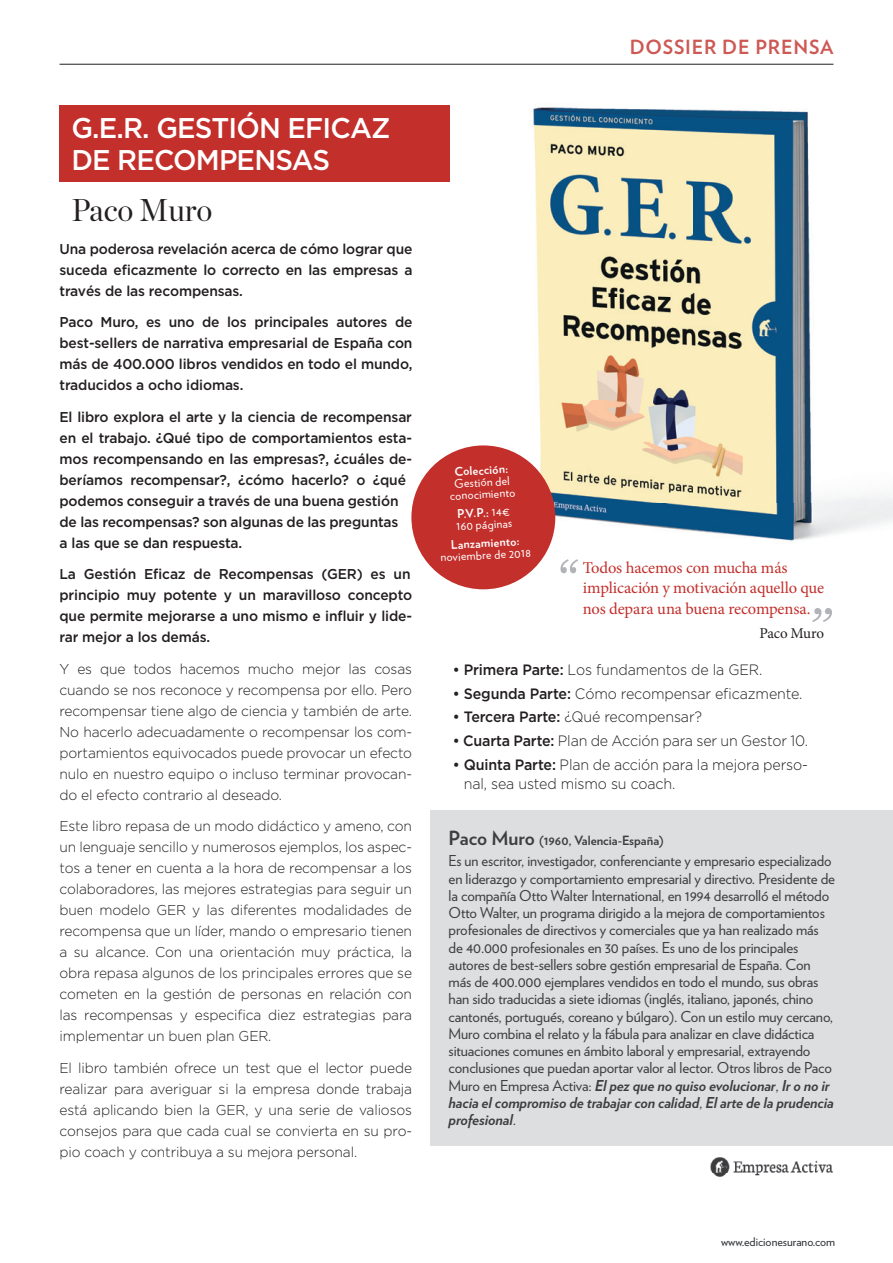
<style>
.page{position:relative;width:893px;height:1263px;background:#fff}
.page>*{position:absolute;margin:0;border:0;box-sizing:border-box;transform-origin:0 0}
.t1{font:31.5px "Chronicle Display";color:#231f20}
.t2{font:500 28.5px/31.5px "Gotham HTF";letter-spacing:-.03em;color:#fff}
.t3{font:700 19.5px "Verlag";letter-spacing:.04em;color:#cd5954}
.t4{font:16.5px/19.5px "Minion Pro";letter-spacing:-.01em;color:#c32f2b}
.t5{font:15px/17.2px "Verlag";letter-spacing:-.01em;color:#3e3e3f}
.t6{font:300 15px/19.5px "Gotham";letter-spacing:-.01em;color:#231f20;scale:.95 1}
.t7{font:15px "Minion Pro";letter-spacing:-.02em;color:#231f20}
.t8{font:300 14.25px/21px "Gotham";letter-spacing:-.01em;color:#231f20;text-align:justify}
.t9{font:500 14.25px/21px "Gotham";letter-spacing:-.01em;color:#231f20;text-align:justify}
.t10{font:700 12.75px "Verlag";color:#3e3e3f}
.t11{font:12px/12px "Verlag";color:#fff;text-align:center}
.t12{font:12px "Verlag";color:#2c3033}
.t13{font:700 12px "Verlag";color:#fff}
.s1{font-weight:700}
.s2{font-weight:500}
.s3{font-size:19.5px}
.s4{font-weight:700;font-style:italic}
</style>
<div class="page">
<hr style="left:60px;top:64px;width:773px;height:1px;background:#231f20">
<img style="left:505px;top:107px;width:388px;height:448px">
<div style="left:60px;top:105px;width:390px;height:77px;background:#c32f2b"></div>
<div style="left:430px;top:810px;width:463px;height:336px;background:#dddee0"></div>
<img style="left:710px;top:1157px;width:123px;height:19px">
<div style="left:411px;top:445px;width:144px;height:144px;background:#c32f2b;border-radius:50%"></div>
<svg style="left:560px;top:559px;width:18px;height:14px"></svg>
<svg style="left:812px;top:608px;width:20px;height:14px"></svg>
<h2 class="t2" style="left:71px;top:112px;width:321px">G.E.R. GESTIÓN EFICAZ<br>DE RECOMPENSAS</h2>
<h1 class="t1" style="left:71px;top:186px;width:143px">Paco Muro</h1>
<p class="t9" style="left:60px;top:238px;width:354px">Una poderosa revelación acerca de cómo lograr que suceda eficazmente lo correcto en las empresas a través de las recompensas.</p>
<p class="t9" style="left:60px;top:311px;width:354px">Paco Muro, es uno de los principales autores de best-sellers de narrativa empresarial de España con más de 400.000 libros vendidos en todo el mundo, traducidos a ocho idiomas.</p>
<p class="t9" style="left:60px;top:406px;width:354px;text-align:left">El libro explora el arte y la ciencia de recompensar en el trabajo. ¿Qué tipo de comportamientos esta&shy;mos recompensando en las empresas?, ¿cuáles de&shy;beríamos recompensar?, ¿cómo hacerlo? o ¿qué podemos conseguir a través de una buena gestión de las recompensas? son algunas de las preguntas<br>a las que se dan respuesta.</p>
<p class="t9" style="left:60px;top:563px;width:354px">La Gestión Eficaz de Recompensas (GER) es un principio muy potente y un maravilloso concepto que permite mejorarse a uno mismo e influir y lide&shy;rar mejor a los demás.</p>
<p class="t8" style="left:60px;top:658px;width:354px">Y es que todos hacemos mucho mejor las cosas cuando se nos reconoce y recompensa por ello. Pero recompensar tiene algo de ciencia y también de arte.<br>No hacerlo adecuadamente o recompensar los com&shy;portamientos equivocados puede provocar un efecto nulo en nuestro equipo o incluso terminar provocan&shy;do el efecto contrario al deseado.</p>
<p class="t8" style="left:60px;top:815px;width:354px">Este libro repasa de un modo didáctico y ameno, con un lenguaje sencillo y numerosos ejemplos, los aspec&shy;tos a tener en cuenta a la hora de recompensar a los colaboradores, las mejores estrategias para seguir un buen modelo GER y las diferentes modalidades de recompensa que un líder, mando o empresario tienen a su alcance. Con una orientación muy práctica, la obra repasa algunos de los principales errores que se cometen en la gestión de personas en relación con las recompensas y especifica diez estrategias para implementar un buen plan GER.</p>
<p class="t8" style="left:60px;top:1057px;width:354px">El libro también ofrece un test que el lector puede realizar para averiguar si la empresa donde trabaja está aplicando bien la GER, y una serie de valiosos consejos para que cada cual se convierta en su pro&shy;pio coach y contribuya a su mejora personal.</p>
<h3 class="t3" style="left:630px;top:32px;width:205px">DOSSIER DE PRENSA</h3>
<p class="t13" style="left:454px;top:462px;width:55px;rotate:-3deg">Colección:</p>
<p class="t11" style="left:449px;top:477px;width:67px;rotate:-3deg">Gestión del conocimiento</p>
<p class="t11" style="left:455px;top:507px;width:57px;text-align:left;rotate:-3deg"><span class="s1">P.V.P.:</span> 14€<br>160 páginas</p>
<p class="t13" style="left:450px;top:535px;width:70px;rotate:-3deg">Lanzamiento:</p>
<p class="t11" style="left:440px;top:550px;width:92px;rotate:-3deg">noviembre de 2018</p>
<p class="t4" style="left:583px;top:558px;width:243px">Todos hacemos con mucha más implicación y motivación aquello que</p>
<p class="t4" style="left:583px;top:599px;width:229px">nos depara una buena recompensa.</p>
<p class="t7" style="left:759px;top:623px;width:66px">Paco Muro</p>
<p class="t6" style="left:453px;top:659px;width:327px"><span class="s2">• Primera Parte:</span> Los fundamentos de la GER.</p>
<p class="t6" style="left:453px;top:683px;width:369px"><span class="s2">• Segunda Parte:</span> Cómo recompensar eficazmente.</p>
<p class="t6" style="left:453px;top:707px;width:264px"><span class="s2">• Tercera Parte:</span> ¿Qué recompensar?</p>
<p class="t6" style="left:453px;top:731px;width:375px"><span class="s2">• Cuarta Parte:</span> Plan de Acción para ser un Gestor 10.</p>
<p class="t6" style="left:464px;top:754px;width:364px;text-indent:-11px"><span class="s2">• Quinta Parte:</span> Plan de acción para la mejora perso&shy;nal, sea usted mismo su coach.</p>
<p class="t10" style="left:449px;top:830px;width:217px"><span class="s3">Paco Muro</span> (1960, Valencia-España)</p>
<p class="t5" style="left:449px;top:851px;width:388px">Es un escritor, investigador, conferenciante y empresario especializado en liderazgo y comportamiento empresarial y directivo. Presidente de la compañía Otto Walter International, en 1994 desarrolló el método Otto Walter, un programa dirigido a la mejora de comportamientos profesionales de directivos y comerciales que ya han realizado más de 40.000 profesionales en 30 países. Es uno de los principales autores de best-sellers sobre gestión empresarial de España. Con más de 400.000 ejemplares vendidos en todo el mundo, sus obras han sido traducidas a siete idiomas (inglés, italiano, japonés, chino cantonés, portugués, coreano y búlgaro). Con un estilo muy cercano, Muro combina el relato y la fábula para analizar en clave didáctica situaciones comunes en ámbito laboral y empresarial, extrayendo conclusiones que puedan aportar valor al lector. Otros libros de Paco Muro en Empresa Activa: <span class="s4">El pez que no quiso evolucionar</span>, <span class="s4">Ir o no ir hacia el compromiso de trabajar con calidad</span>, <span class="s4">El arte de la prudencia profesional</span>.</p>
<p class="t12" style="left:721px;top:1233px;width:116px">www.edicionesurano.com</p>
</div>
